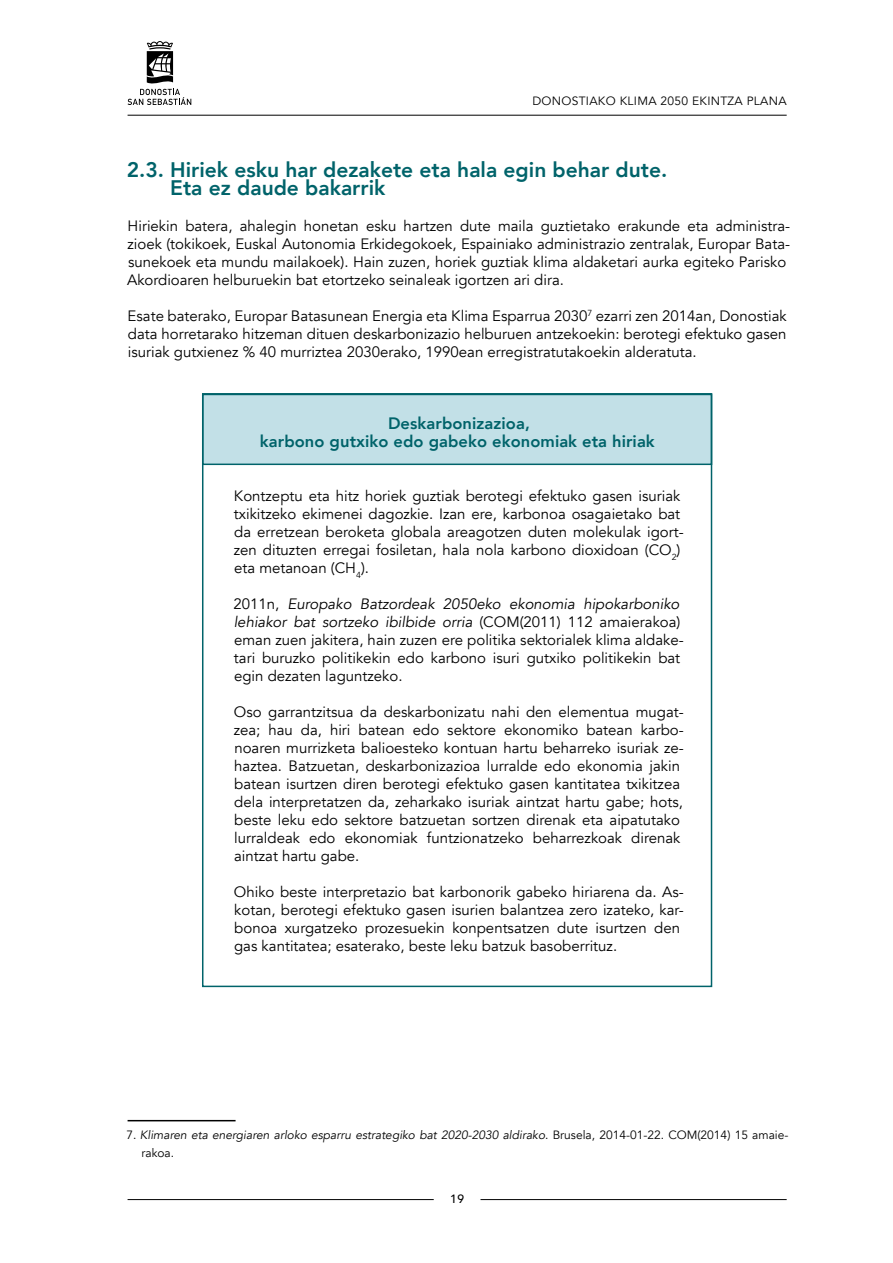
<style>
.page{position:relative;width:893px;height:1263px;background:#fff}
.page>*{position:absolute;margin:0;border:0;box-sizing:border-box;transform-origin:0 0}
.t1{font:800 21px/18px "Avenir";color:#00636a}
.t2{font:800 16.5px/18px "Avenir";letter-spacing:.005em;color:#00636a;text-align:center}
.t3{font:15px/18px "Avenir";color:#000}
.t4{font:italic 12px/18px "Avenir";color:#000}
.t5{font:12px "Avenir";letter-spacing:.025em;color:#000}
.t6{font:500 12px "Avenir";color:#000}
.s1{font-style:italic}
.s2{font-style:normal}
</style>
<div class="page">
<hr style="left:128px;top:115px;width:659px;height:1px;background:#000">
<hr style="left:128px;top:1199px;width:306px;height:1px;background:#000">
<hr style="left:480px;top:1199px;width:307px;height:1px;background:#000">
<svg style="left:128px;top:41px;width:63px;height:64px"></svg>
<div style="left:202px;top:393px;width:510px;height:72px;background:#c2e0e7;border:2px solid #00636a"></div>
<div style="left:202px;top:394px;width:510px;height:593px;border:2px solid #00636a"></div>
<hr style="left:128px;top:1120px;width:108px;height:1px;background:#000">
<p class="t5" style="left:532px;top:94px;width:256px">Donostiako Klima 2050 Ekintza Plana</p>
<h1 class="t1" style="left:170px;top:161px;width:499px;text-indent:-44px">2.3. Hiriek esku har dezakete eta hala egin behar dute.<br>Eta ez daude bakarrik</h1>
<p class="t3" style="left:127px;top:217px;width:665px">Hiriekin batera, ahalegin honetan esku hartzen dute maila guztietako erakunde eta administra&shy;zioek (tokikoek, Euskal Autonomia Erkidegokoek, Espainiako administrazio zentralak, Europar Bata&shy;sunekoek eta mundu mailakoek). Hain zuzen, horiek guztiak klima aldaketari aurka egiteko Parisko Akordioaren helburuekin bat etortzeko seinaleak igortzen ari dira.</p>
<p class="t3" style="left:128px;top:307px;width:661px;text-align:justify">Esate baterako, Europar Batasunean Energia eta Klima Esparrua 2030<sup>7</sup> ezarri zen 2014an, Donostiak data horretarako hitzeman dituen deskarbonizazio helburuen antzekoekin: berotegi efektuko gasen isuriak gutxienez % 40 murriztea 2030erako, 1990ean erregistratutakoekin alderatuta.</p>
<p class="t2" style="left:260px;top:414px;width:396px">Deskarbonizazioa,<br>karbono gutxiko edo gabeko ekonomiak eta hiriak</p>
<p class="t3" style="left:234px;top:487px;width:451px">Kontzeptu eta hitz horiek guztiak berotegi efektuko gasen isuriak txikitzeko ekimenei dagozkie. Izan ere, karbonoa osagaietako bat da erretzean beroketa globala areagotzen duten molekulak igort&shy;zen dituzten erregai fosiletan, hala nola karbono dioxidoan (CO<sub>2</sub>) eta metanoan (CH<sub>4</sub>).</p>
<p class="t3" style="left:233px;top:595px;width:452px">2011n, <span class="s1">Europako Batzordeak 2050eko ekonomia hipokarboniko lehiakor bat sortzeko ibilbide orria</span> (COM(2011) 112 amaierakoa) eman zuen jakitera, hain zuzen ere politika sektorialek klima aldake&shy;tari buruzko politikekin edo karbono isuri gutxiko politikekin bat egin dezaten laguntzeko.</p>
<p class="t3" style="left:234px;top:703px;width:452px">Oso garrantzitsua da deskarbonizatu nahi den elementua mugat&shy;zea; hau da, hiri batean edo sektore ekonomiko batean karbo&shy;noaren murrizketa balioesteko kontuan hartu beharreko isuriak ze&shy;haztea. Batzuetan, deskarbonizazioa lurralde edo ekonomia jakin batean isurtzen diren berotegi efektuko gasen kantitatea txikitzea dela interpretatzen da, zeharkako isuriak aintzat hartu gabe; hots, beste leku edo sektore batzuetan sortzen direnak eta aipatutako lurraldeak edo ekonomiak funtzionatzeko beharrezkoak direnak aintzat hartu gabe.</p>
<p class="t3" style="left:234px;top:883px;width:451px">Ohiko beste interpretazio bat karbonorik gabeko hiriarena da. As&shy;kotan, berotegi efektuko gasen isurien balantzea zero izateko, kar&shy;bonoa xurgatzeko prozesuekin konpentsatzen dute isurtzen den gas kantitatea; esaterako, beste leku batzuk basoberrituz.</p>
<p class="t4" style="left:141px;top:1126px;width:648px;text-indent:-15px"><span class="s2">7.</span> Klimaren eta energiaren arloko esparru estrategiko bat 2020-2030 aldirako<span class="s2">. Brusela, 2014-01-22. COM(2014) 15 amaie&shy;rakoa.</span></p>
<p class="t6" style="left:450px;top:1188px;width:15px">19</p>
</div>
